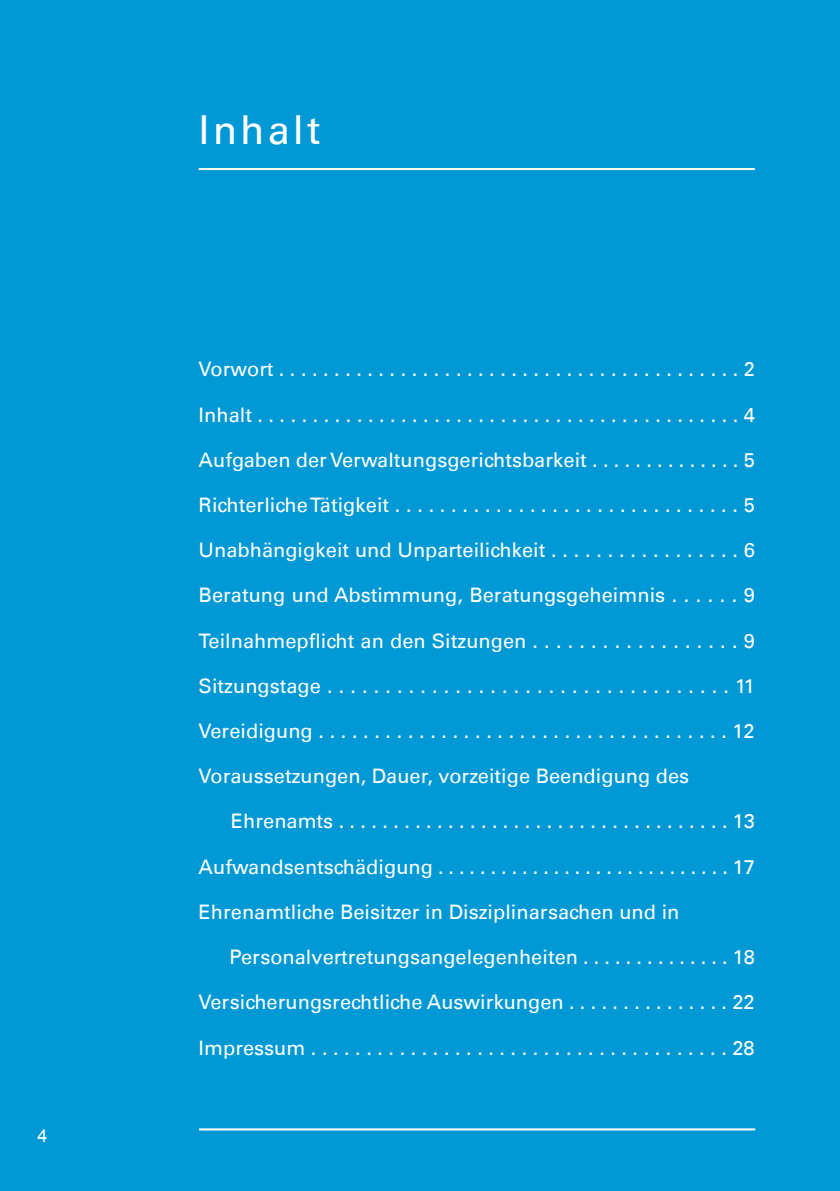
<style>
.page{position:relative;width:840px;height:1191px;background:#fff}
.page>*{position:absolute;margin:0;border:0;box-sizing:border-box;transform-origin:0 0}
.t1{font:40px "Univers LT";letter-spacing:.075em;color:#fff}
.t2{font:20px "Univers LT";color:#fff}
.t3{font:18px "Arial";color:#fff}
</style>
<div class="page">
<div style="left:0;top:0;width:839px;height:1191px;background:#0099d5"></div>
<hr style="left:198px;top:168px;width:556px;height:2px;background:#fff">
<hr style="left:199px;top:1128px;width:555px;height:2px;background:#fff">
<p class="t3" style="left:38px;top:1123px;width:12px">4</p>
<p class="t1" style="left:198px;top:106px;width:123px">Inhalt</p>
<p class="t2" style="left:198px;top:357px;width:557px">Vorwort . . . . . . . . . . . . . . . . . . . . . . . . . . . . . . . . . . . . . . . . . . 2</p>
<p class="t2" style="left:198px;top:402px;width:557px">Inhalt . . . . . . . . . . . . . . . . . . . . . . . . . . . . . . . . . . . . . . . . . . . . 4</p>
<p class="t2" style="left:198px;top:448px;width:557px">Aufgaben der Verwaltungsgerichtsbarkeit . . . . . . . . . . . . . . 5</p>
<p class="t2" style="left:198px;top:493px;width:557px">Richterliche Tätigkeit . . . . . . . . . . . . . . . . . . . . . . . . . . . . . . . 5</p>
<p class="t2" style="left:198px;top:538px;width:557px">Unabhängigkeit und Unparteilichkeit . . . . . . . . . . . . . . . . . 6</p>
<p class="t2" style="left:198px;top:583px;width:557px">Beratung und Abstimmung, Beratungsgeheimnis . . . . . . 9</p>
<p class="t2" style="left:198px;top:628px;width:557px">Teilnahmepflicht an den Sitzungen . . . . . . . . . . . . . . . . . . 9</p>
<p class="t2" style="left:198px;top:674px;width:557px">Sitzungstage . . . . . . . . . . . . . . . . . . . . . . . . . . . . . . . . . . . 11</p>
<p class="t2" style="left:198px;top:719px;width:557px">Vereidigung . . . . . . . . . . . . . . . . . . . . . . . . . . . . . . . . . . . . . 12</p>
<p class="t2" style="left:198px;top:764px;width:492px">Voraussetzungen, Dauer, vorzeitige Beendigung des</p>
<p class="t2" style="left:231px;top:809px;width:525px">Ehrenamts . . . . . . . . . . . . . . . . . . . . . . . . . . . . . . . . . . . . 13</p>
<p class="t2" style="left:198px;top:854px;width:557px">Aufwandsentschädigung . . . . . . . . . . . . . . . . . . . . . . . . . . . . 17</p>
<p class="t2" style="left:198px;top:900px;width:482px">Ehrenamtliche Beisitzer in Disziplinarsachen und in</p>
<p class="t2" style="left:229px;top:945px;width:526px">Personalvertretungsangelegenheiten . . . . . . . . . . . . . . 18</p>
<p class="t2" style="left:198px;top:990px;width:557px">Versicherungsrechtliche Auswirkungen . . . . . . . . . . . . . . . 22</p>
<p class="t2" style="left:198px;top:1035px;width:557px">Impressum . . . . . . . . . . . . . . . . . . . . . . . . . . . . . . . . . . . . . . 28</p>
</div>
